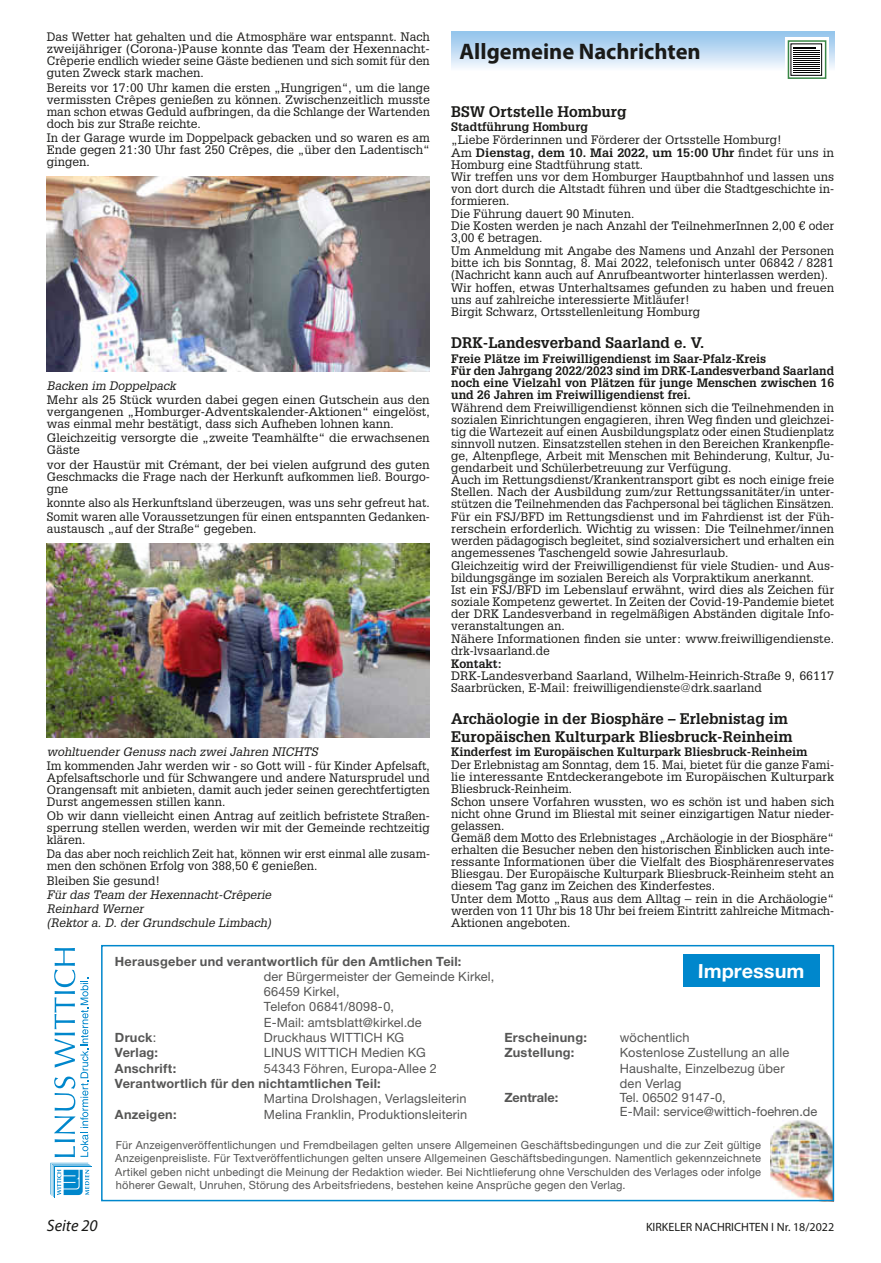
<style>
.page{position:relative;width:881px;height:1263px;background:#fff}
.page>*{position:absolute;margin:0;border:0;box-sizing:border-box;transform-origin:0 0}
.t1{font:700 22.5px "Myriad Pro";color:#1a1a18}
.t2{font:700 19.5px "Helvetica Neue LT";color:#fff}
.t3{font:italic 16.5px "Myriad Pro";color:#1a1a18}
.t4{font:700 15px/18px "Glypha LT";color:#1a1a18}
.t5{font:12.75px/15.3px "Helvetica Neue LT";letter-spacing:.01em;color:#565655}
.t6{font:700 12.75px "Helvetica Neue LT";letter-spacing:.02em;color:#565655}
.t7{font:700 12.75px "Helvetica Neue LT";color:#565655}
.t8{font:12px/12.1px "Glypha LT";color:#1a1a18}
.t9{font:700 12px/12.1px "Glypha LT";color:#1a1a18}
.t10{font:12px/12px "Glypha LT";color:#1a1a18;scale:1.04 1}
.t11{font:italic 12px/14.1px "Glypha LT";color:#1a1a18}
.t12{font:12px "Myriad Pro";color:#1a1a18}
.t13{font:11.25px/13.5px "Helvetica Neue LT";letter-spacing:.015em;color:#565655;text-align:justify}
.s1{font-weight:700}
.s2{font-weight:400}
</style>
<div class="page">
<div style="left:451px;top:32px;width:382px;height:38px;background:linear-gradient(to bottom,#90c2eb,#f3f8fe)"></div>
<svg style="left:784px;top:37px;width:44px;height:42px"></svg>
<svg style="left:821px;top:43px;width:2px;height:33px"></svg>
<div style="left:790px;top:44px;width:31px;height:31px;background:#fff"></div>
<div style="left:790px;top:43px;width:31px;height:33px;border:1px solid #000"></div>
<hr style="left:792px;top:47px;width:23px;height:2px;background:#000">
<svg style="left:793px;top:50px;width:26px;height:23px"></svg>
<div style="left:787px;top:40px;width:39px;height:39px;border:2px solid #398746"></div>
<img style="left:47px;top:177px;width:382px;height:195px">
<img style="left:47px;top:544px;width:382px;height:193px">
<img style="left:770px;top:1120px;width:60px;height:78px">
<div style="left:101px;top:945px;width:732px;height:256px;border:2px solid #0087cc"></div>
<div style="left:682px;top:954px;width:137px;height:33px;background:#0087cc"></div>
<svg style="left:50px;top:1163px;width:41px;height:34px"></svg>
<svg style="left:54px;top:948px;width:34px;height:209px"></svg>
<p class="t8" style="left:47px;top:31px;width:384px;text-align:justify">Das Wetter hat gehalten und die Atmosphäre war entspannt. Nach zweijähriger (Corona-)Pause konnte das Team der Hexennacht-Crêperie endlich wieder seine Gäste bedienen und sich somit für den guten Zweck stark machen.</p>
<p class="t8" style="left:47px;top:81px;width:384px;text-align:justify">Bereits vor 17:00 Uhr kamen die ersten „Hungrigen“, um die lange vermissten Crêpes genießen zu können. Zwischenzeitlich musste man schon etwas Geduld aufbringen, da die Schlange der Wartenden doch bis zur Straße reichte.</p>
<p class="t8" style="left:47px;top:131px;width:384px;text-align:justify">In der Garage wurde im Doppelpack gebacken und so waren es am Ende gegen 21:30 Uhr fast 250 Crêpes, die „über den Ladentisch“ gingen.</p>
<p class="t11" style="left:47px;top:379px;width:130px">Backen im Doppelpack</p>
<p class="t8" style="left:47px;top:394px;width:384px;text-align:justify">Mehr als 25 Stück wurden dabei gegen einen Gutschein aus den vergangenen „Homburger-Adventskalender-Aktionen“ eingelöst, was einmal mehr bestätigt, dass sich Aufheben lohnen kann.</p>
<p class="t8" style="left:47px;top:432px;width:384px">Gleichzeitig versorgte die „zweite Teamhälfte“ die erwachsenen<br>Gäste</p>
<p class="t10" style="left:47px;top:458px;width:369px;text-align:justify">vor der Haustür mit Crémant, der bei vielen aufgrund des guten Geschmacks die Frage nach der Herkunft aufkommen ließ. Bourgo&shy;gne</p>
<p class="t8" style="left:47px;top:495px;width:384px;line-height:14.1px">konnte also als Herkunftsland überzeugen, was uns sehr gefreut hat.<br>Somit waren alle Voraussetzungen für einen entspannten Gedanken-</p>
<p class="t8" style="left:47px;top:522px;width:209px">austausch „auf der Straße“ gegeben.</p>
<p class="t11" style="left:47px;top:744px;width:272px">wohltuender Genuss nach zwei Jahren NICHTS</p>
<p class="t8" style="left:47px;top:759px;width:384px;text-align:justify">Im kommenden Jahr werden wir - so Gott will - für Kinder Apfelsaft, Apfelsaftschorle und für Schwangere und andere Natursprudel und Orangensaft mit anbieten, damit auch jeder seinen gerechtfertigten Durst angemessen stillen kann.</p>
<p class="t8" style="left:47px;top:810px;width:384px;text-align:justify">Ob wir dann vielleicht einen Antrag auf zeitlich befristete Straßen&shy;sperrung stellen werden, werden wir mit der Gemeinde rechtzeitig klären.</p>
<p class="t8" style="left:47px;top:848px;width:384px">Da das aber noch reichlich Zeit hat, können wir erst einmal alle zusam&shy;men den schönen Erfolg von 388,50 € genießen.</p>
<p class="t8" style="left:47px;top:874px;width:115px">Bleiben Sie gesund!</p>
<p class="t11" style="left:47px;top:887px;width:226px">Für das Team der Hexennacht-Crêperie<br>Reinhard Werner<br>(Rektor a. D. der Grundschule Limbach)</p>
<h1 class="t1" style="left:459px;top:37px;width:242px">Allgemeine Nachrichten</h1>
<p class="t4" style="left:451px;top:102px;width:177px">BSW Ortstelle Homburg</p>
<p class="t9" style="left:451px;top:121px;width:138px">Stadtführung Homburg</p>
<p class="t8" style="left:451px;top:133px;width:384px">„Liebe Förderinnen und Förderer der Ortsstelle Homburg!<br>Am <span class="s1">Dienstag, dem 10. Mai 2022, um 15:00 Uhr</span> findet für uns in Homburg eine Stadtführung statt.<br>Wir treffen uns vor dem Homburger Hauptbahnhof und lassen uns von dort durch die Altstadt führen und über die Stadtgeschichte in&shy;formieren.<br>Die Führung dauert 90 Minuten.<br>Die Kosten werden je nach Anzahl der TeilnehmerInnen 2,00 € oder 3,00 € betragen.<br>Um Anmeldung mit Angabe des Namens und Anzahl der Personen bitte ich bis Sonntag, 8. Mai 2022, telefonisch unter 06842 / 8281 (Nachricht kann auch auf Anrufbeantworter hinterlassen werden).<br>Wir hoffen, etwas Unterhaltsames gefunden zu haben und freuen uns auf zahlreiche interessierte Mitläufer!<br>Birgit Schwarz, Ortsstellenleitung Homburg</p>
<p class="t4" style="left:451px;top:333px;width:255px">DRK-Landesverband Saarland e. V.</p>
<p class="t9" style="left:451px;top:352px;width:384px">Freie Plätze im Freiwilligendienst im Saar-Pfalz-Kreis<br>Für den Jahrgang 2022/2023 sind im DRK-Landesverband Saarland noch eine Vielzahl von Plätzen für junge Menschen zwischen 16 und 26 Jahren im Freiwilligendienst frei.</p>
<p class="t8" style="left:451px;top:401px;width:384px">Während dem Freiwilligendienst können sich die Teilnehmenden in sozialen Einrichtungen engagieren, ihren Weg finden und gleichzei&shy;tig die Wartezeit auf einen Ausbildungsplatz oder einen Studienplatz sinnvoll nutzen. Einsatzstellen stehen in den Bereichen Krankenpfle&shy;ge, Altenpflege, Arbeit mit Menschen mit Behinderung, Kultur, Ju&shy;gendarbeit und Schülerbetreuung zur Verfügung.<br>Auch im Rettungsdienst/Krankentransport gibt es noch einige freie Stellen. Nach der Ausbildung zum/zur Rettungssanitäter/in unter&shy;stützen die Teilnehmenden das Fachpersonal bei täglichen Einsätzen.<br>Für ein FSJ/BFD im Rettungsdienst und im Fahrdienst ist der Füh&shy;rerschein erforderlich. Wichtig zu wissen: Die Teilnehmer/innen werden pädagogisch begleitet, sind sozialversichert und erhalten ein angemessenes Taschengeld sowie Jahresurlaub.<br>Gleichzeitig wird der Freiwilligendienst für viele Studien- und Aus&shy;bildungsgänge im sozialen Bereich als Vorpraktikum anerkannt.<br>Ist ein FSJ/BFD im Lebenslauf erwähnt, wird dies als Zeichen für soziale Kompetenz gewertet. In Zeiten der Covid-19-Pandemie bietet der DRK Landesverband in regelmäßigen Abständen digitale Info&shy;veranstaltungen an.<br>Nähere Informationen finden sie unter: www. freiwilligendienste. drk-lvsaarland. de</p>
<p class="t9" style="left:451px;top:657px;width:52px">Kontakt:</p>
<p class="t10" style="left:451px;top:670px;width:369px">DRK-Landesverband Saarland, Wilhelm-Heinrich-Straße 9, 66117<br>Saarbrücken, E-Mail: freiwilligendienste@drk. saarland</p>
<p class="t4" style="left:451px;top:709px;width:343px">Archäologie in der Biosphäre – Erlebnistag im<br>Europäischen Kulturpark Bliesbruck-Reinheim</p>
<p class="t9" style="left:451px;top:746px;width:357px">Kinderfest im Europäischen Kulturpark Bliesbruck-Reinheim</p>
<p class="t8" style="left:451px;top:758px;width:384px">Der Erlebnistag am Sonntag, dem 15. Mai, bietet für die ganze Fami&shy;lie interessante Entdeckerangebote im Europäischen Kulturpark Bliesbruck-Reinheim.<br>Schon unsere Vorfahren wussten, wo es schön ist und haben sich nicht ohne Grund im Bliestal mit seiner einzigartigen Natur nieder&shy;gelassen.<br>Gemäß dem Motto des Erlebnistages „Archäologie in der Biosphäre“ erhalten die Besucher neben den historischen Einblicken auch inte&shy;ressante Informationen über die Vielfalt des Biosphärenreservates Bliesgau. Der Europäische Kulturpark Bliesbruck-Reinheim steht an diesem Tag ganz im Zeichen des Kinderfestes.<br>Unter dem Motto „Raus aus dem Alltag – rein in die Archäologie“ werden von 11 Uhr bis 18 Uhr bei freiem Eintritt zahlreiche Mitmach-Aktionen angeboten.</p>
<p class="t6" style="left:115px;top:953px;width:348px">Herausgeber und verantwortlich für den Amtlichen Teil:</p>
<p class="t5" style="left:264px;top:968px;width:232px">der Bürgermeister der Gemeinde Kirkel,<br>66459 Kirkel,<br>Telefon 06841/8098-0,<br>E-Mail: amtsblatt@kirkel.de</p>
<p class="t6" style="left:115px;top:1029px;width:43px">Druck<span class="s2">:</span></p>
<p class="t5" style="left:264px;top:1030px;width:142px">Druckhaus WITTICH KG</p>
<p class="t6" style="left:115px;top:1045px;width:45px">Verlag:</p>
<p class="t5" style="left:264px;top:1045px;width:163px">LINUS WITTICH Medien KG</p>
<p class="t6" style="left:115px;top:1060px;width:63px">Anschrift:</p>
<p class="t5" style="left:264px;top:1060px;width:174px">54343 Föhren, Europa-Allee 2</p>
<p class="t6" style="left:115px;top:1075px;width:267px">Verantwortlich für den nichtamtlichen Teil:</p>
<p class="t5" style="left:264px;top:1091px;width:204px">Martina Drolshagen, Verlagsleiterin</p>
<p class="t6" style="left:115px;top:1106px;width:63px">Anzeigen:</p>
<p class="t5" style="left:264px;top:1106px;width:205px">Melina Franklin, Produktionsleiterin</p>
<h2 class="t2" style="left:697px;top:959px;width:108px">Impressum</h2>
<p class="t6" style="left:504px;top:1029px;width:84px">Erscheinung:</p>
<p class="t5" style="left:619px;top:1029px;width:71px">wöchentlich</p>
<p class="t6" style="left:504px;top:1045px;width:71px">Zustellung:</p>
<p class="t5" style="left:619px;top:1045px;width:171px">Kostenlose Zustellung an alle<br>Haushalte, Einzelbezug über den Verlag</p>
<p class="t7" style="left:504px;top:1089px;width:56px">Zentrale:</p>
<p class="t5" style="left:619px;top:1090px;width:199px;line-height:14.1px">Tel. 06502 9147-0,<br>E-Mail: service@wittich-foehren.de</p>
<p class="t13" style="left:115px;top:1138px;width:647px">Für Anzeigenveröffentlichungen und Fremdbeilagen gelten unsere Allgemeinen Geschäftsbedingungen und die zur Zeit gültige Anzeigenpreisliste. Für Textveröffentlichungen gelten unsere Allgemeinen Geschäftsbedingungen. Namentlich gekennzeichnete Artikel geben nicht unbedingt die Meinung der Redaktion wieder. Bei Nichtlieferung ohne Verschulden des Verlages oder infolge höherer Gewalt, Unruhen, Störung des Arbeitsfriedens, bestehen keine Ansprüche gegen den Verlag.</p>
<h3 class="t3" style="left:47px;top:1215px;width:52px">Seite 20</h3>
<p class="t12" style="left:646px;top:1220px;width:189px">KIRKELER NACHRICHTEN I Nr. 18/2022</p>
</div>
